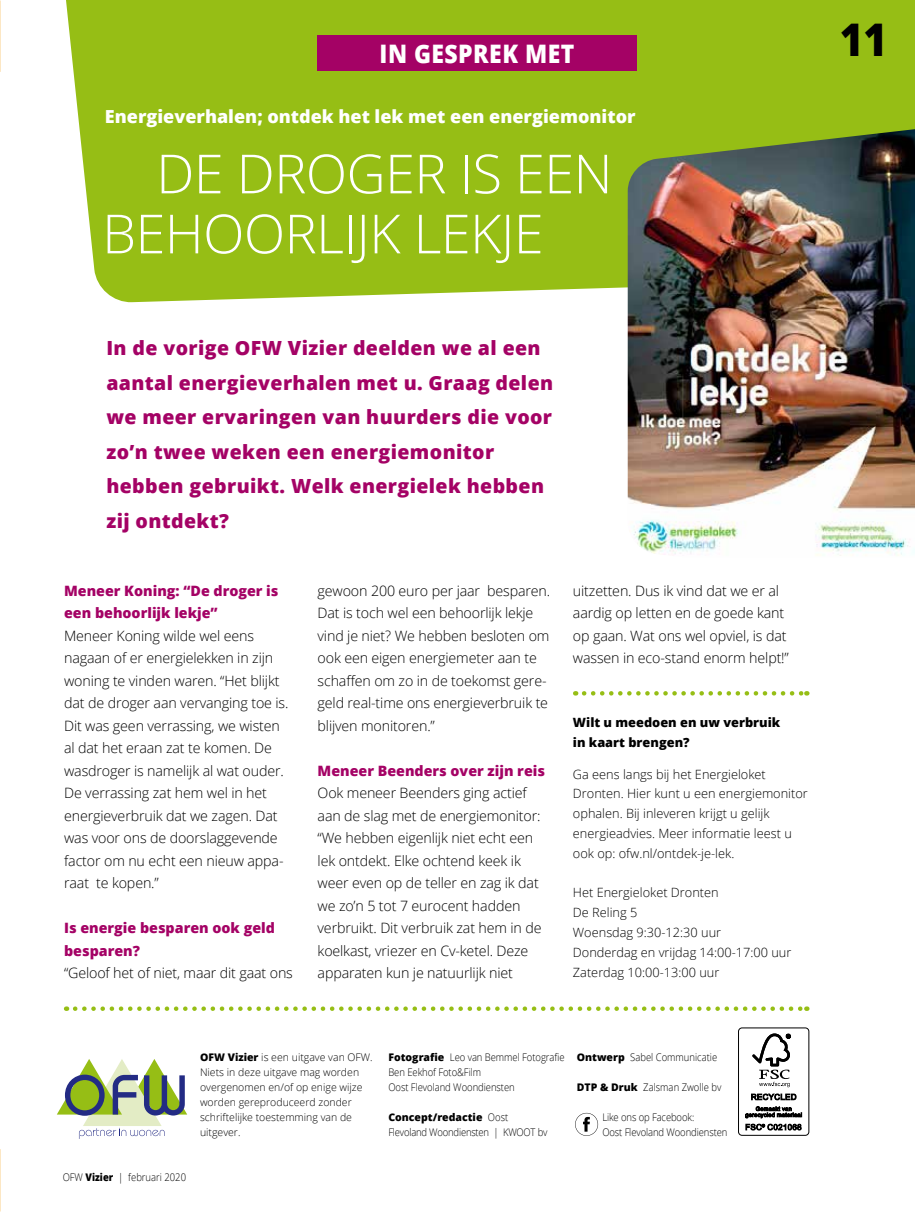
<style>
.page{position:relative;width:915px;height:1212px;background:#fff}
.page>*{position:absolute;margin:0;border:0;box-sizing:border-box;transform-origin:0 0}
.t1{font:300 54px/60px "Open Sans";letter-spacing:-.01em;color:#fff}
.t2{font:800 45px "Open Sans";color:#000;scale:.9 1}
.t3{font:800 25.5px "Open Sans";letter-spacing:.02em;color:#fff;scale:.9 1}
.t4{font:800 19.5px/34.5px "Open Sans";letter-spacing:.02em;color:#a40265}
.t5{font:800 18px "Open Sans";color:#fff}
.t6{font:300 14.25px/22.5px "Open Sans";letter-spacing:-.01em;color:#000}
.t7{font:800 14.25px/22.5px "Open Sans";color:#a40265}
.t8{font:300 12.75px/19.8px "Open Sans";color:#000}
.t9{font:800 12.75px/19.8px "Open Sans";color:#000}
.t10{font:300 10.5px/15px "Open Sans";color:#000;scale:.9 1}
.t11{font:300 10.5px/15px "Open Sans";color:#000}
.t12{font:300 10.5px/15px "Open Sans";letter-spacing:-.02em;color:#000;scale:.9 1}
.s1{font-weight:800}
</style>
<div class="page">
<div style="left:738px;top:1027px;width:70px;height:109px;border:1px solid #000;border-radius:4px"></div>
<svg style="left:752px;top:1033px;width:38px;height:54px"></svg>
<svg style="left:751px;top:1093px;width:45px;height:7px"></svg>
<svg style="left:745px;top:1106px;width:56px;height:12px"></svg>
<svg style="left:745px;top:1124px;width:56px;height:6px"></svg>
<svg style="left:75px;top:1006px;width:732px;height:5px"></svg>
<svg style="left:575px;top:1113px;width:23px;height:23px"></svg>
<svg style="left:57px;top:1059px;width:130px;height:80px"></svg>
<div style="left:66px;top:0;width:848px;height:303px;background:#96be15"></div>
<img style="left:627px;top:129px;width:287px;height:427px">
<div style="left:317px;top:35px;width:319px;height:36px;background:#a40265"></div>
<svg style="left:584px;top:691px;width:223px;height:4px"></svg>
<h3 class="t3" style="left:379px;top:35px;width:218px">IN GESPREK MET</h3>
<p class="t5" style="left:105px;top:103px;width:532px">Energieverhalen; ontdek het lek met een energiemonitor</p>
<h1 class="t1" style="left:102px;top:142px;width:511px;text-indent:54px">DE DROGER IS EEN<br>BEHOORLIJK LEKJE</h1>
<h3 class="t4" style="left:106px;top:330px;width:448px">In de vorige OFW Vizier deelden we al een aantal energieverhalen met u. Graag delen we meer ervaringen van huurders die voor zo’n twee weken een energiemonitor hebben gebruikt. Welk energielek hebben zij ontdekt?</h3>
<p class="t7" style="left:64px;top:578px;width:216px">Meneer Koning: “De droger is een behoorlijk lekje”</p>
<p class="t6" style="left:64px;top:624px;width:226px">Meneer Koning wilde wel eens nagaan of er energielekken in zijn woning te vinden waren. “Het blijkt dat de droger aan vervanging toe is.<br>Dit was geen verrassing, we wisten al dat het eraan zat te komen. De wasdroger is namelijk al wat ouder.<br>De verrassing zat hem wel in het energieverbruik dat we zagen. Dat was voor ons de doorslaggevende factor om nu echt een nieuw appa&shy;raat te kopen.”</p>
<p class="t7" style="left:64px;top:916px;width:212px">Is energie besparen ook geld besparen?</p>
<p class="t6" style="left:64px;top:961px;width:230px">“Geloof het of niet, maar dit gaat ons</p>
<p class="t6" style="left:317px;top:579px;width:234px">gewoon 200 euro per jaar besparen.<br>Dat is toch wel een behoorlijk lekje vind je niet? We hebben besloten om ook een eigen energiemeter aan te schaffen om zo in de toekomst gere&shy;geld real-time ons energieverbruik te blijven monitoren.”</p>
<p class="t7" style="left:317px;top:759px;width:229px">Meneer Beenders over zijn reis</p>
<p class="t6" style="left:317px;top:781px;width:225px">Ook meneer Beenders ging actief aan de slag met de energiemonitor: “We hebben eigenlijk niet echt een lek ontdekt. Elke ochtend keek ik weer even op de teller en zag ik dat we zo’n 5 tot 7 eurocent hadden verbruikt. Dit verbruik zat hem in de koelkast, vriezer en Cv-ketel. Deze apparaten kun je natuurlijk niet</p>
<p class="t6" style="left:572px;top:579px;width:217px">uitzetten. Dus ik vind dat we er al aardig op letten en de goede kant op gaan. Wat ons wel opviel, is dat wassen in eco-stand enorm helpt!”</p>
<p class="t9" style="left:572px;top:712px;width:209px">Wilt u meedoen en uw verbruik in kaart brengen?</p>
<p class="t8" style="left:572px;top:764px;width:236px">Ga eens langs bij het Energieloket Dronten. Hier kunt u een energiemonitor ophalen. Bij inleveren krijgt u gelijk energieadvies. Meer informatie leest u ook op: ofw.nl/ontdek-je-lek.</p>
<p class="t8" style="left:572px;top:882px;width:220px">Het Energieloket Dronten<br>De Reling 5<br>Woensdag 9:30-12:30 uur<br>Donderdag en vrijdag 14:00-17:00 uur<br>Zaterdag 10:00-13:00 uur</p>
<p class="t10" style="left:63px;top:1169px;width:139px">OFW <span class="s1">Vizier</span> | februari 2020</p>
<p class="t11" style="left:200px;top:1049px;width:174px"><span class="s1">OFW Vizier</span> is een uitgave van OFW.<br>Niets in deze uitgave mag worden overgenomen en/of op enige wijze worden gereproduceerd zonder schriftelijke toestemming van de uitgever.</p>
<p class="t10" style="left:388px;top:1049px;width:197px"><span class="s1">Fotografie</span> Leo van Bemmel Fotografie<br>Ben Eekhof Foto&amp;Film<br>Oost Flevoland Woondiensten</p>
<p class="t12" style="left:388px;top:1109px;width:178px"><span class="s1">Concept/redactie</span> Oost<br>Flevoland Woondiensten | KWOOT bv</p>
<p class="t10" style="left:576px;top:1049px;width:157px"><span class="s1">Ontwerp</span> Sabel Communicatie</p>
<p class="t10" style="left:576px;top:1079px;width:162px"><span class="s1">DTP &amp; Druk</span> Zalsman Zwolle bv</p>
<p class="t10" style="left:602px;top:1109px;width:140px">Like ons op Facebook:<br>Oost Flevoland Woondiensten</p>
<h2 class="t2" style="left:839px;top:5px;width:54px">11</h2>
</div>
